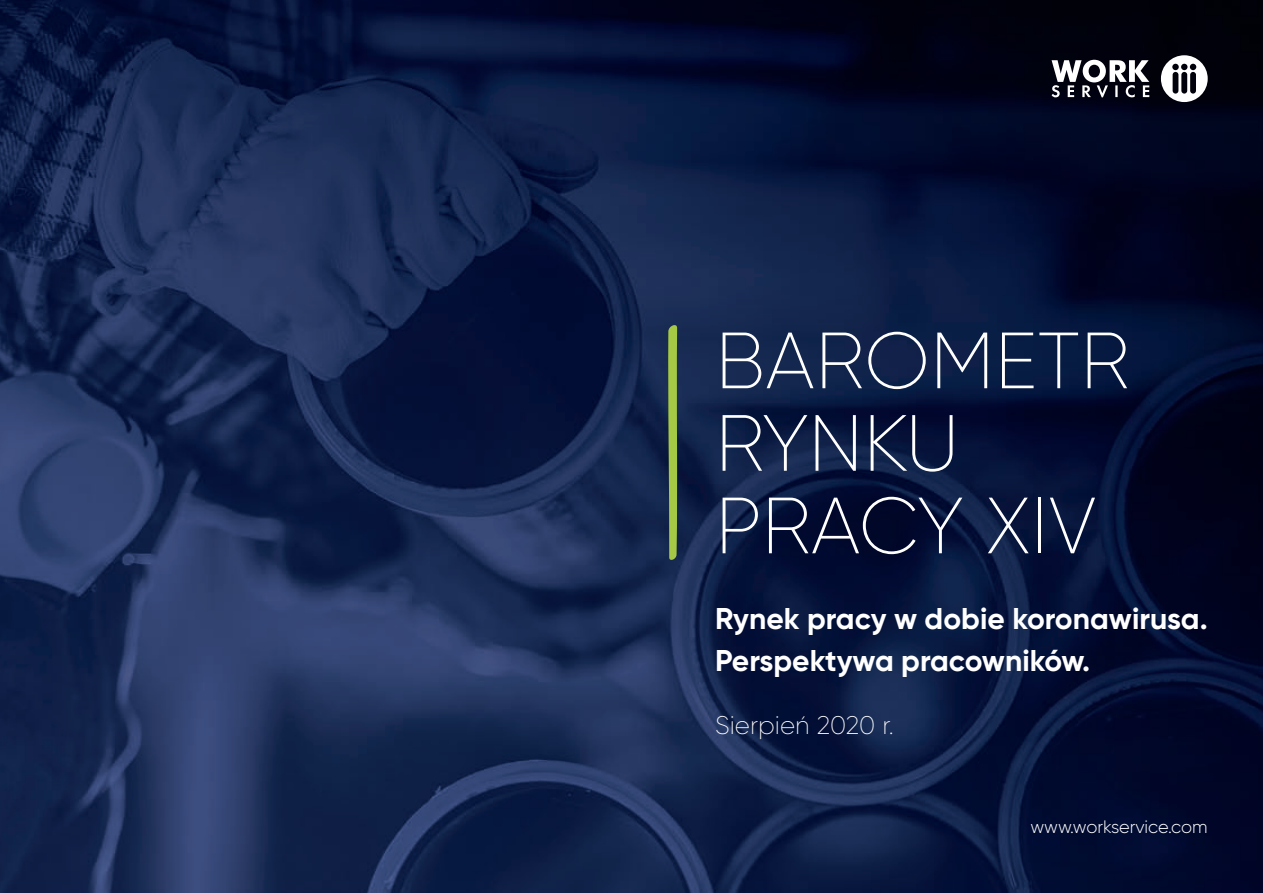
<style>
.page{position:relative;width:1263px;height:893px;background:#fff}
.page>*{position:absolute;margin:0;border:0;box-sizing:border-box;transform-origin:0 0}
.t1{font:200 79.5px/82.5px "Gilroy";color:#fff}
.t2{font:700 30px/41.8px "Gilroy";color:#fff}
.t3{font:200 25.5px "Gilroy";color:#fff}
.t4{font:300 18px "Gilroy";color:#fff}
</style>
<div class="page">
<img style="left:0;top:0;width:1263px;height:893px">
<svg style="left:1161px;top:55px;width:47px;height:47px"></svg>
<svg style="left:1051px;top:60px;width:98px;height:37px"></svg>
<svg style="left:668px;top:322px;width:10px;height:240px;background:#88a846"></svg>
<h1 class="t1" style="left:715px;top:318px;width:416px">BAROMETR<br>RYNKU<br>PRACY XIV</h1>
<p class="t2" style="left:715px;top:597px;width:494px">Rynek pracy w dobie koronawirusa.<br>Perspektywa pracowników.</p>
<p class="t3" style="left:715px;top:709px;width:180px">Sierpień 2020 r.</p>
<p class="t4" style="left:1030px;top:816px;width:179px">www.workservice.com</p>
</div>
